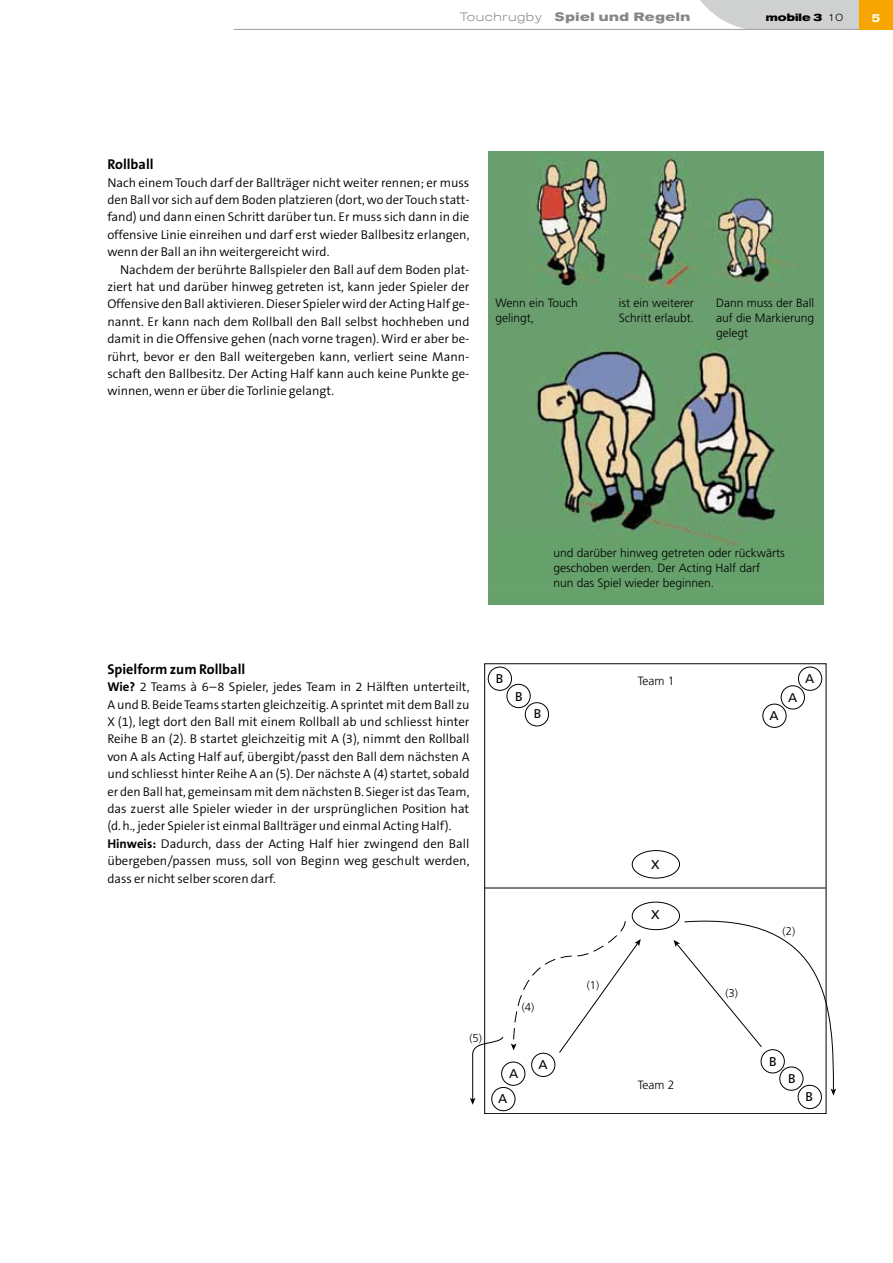
<style>
.page{position:relative;width:893px;height:1263px;background:#fff}
.page>*{position:absolute;margin:0;border:0;box-sizing:border-box;transform-origin:0 0}
.t1{font:700 14.25px "The Sans B7";color:#000}
.t2{font:300 12.75px/17.4px "The Sans B4";color:#000;text-align:justify}
.t3{font:12.75px "Frutiger LT";color:#000}
.t4{font:300 12px/15px "Frutiger LT";color:#000}
.t5{font:700 expanded 12px "Akzidenz Grotesk BE";letter-spacing:.05em;color:#868786}
.t6{font:500 expanded 12px "Akzidenz Grotesk BE";color:#fff}
.t7{font:300 11.25px "Frutiger LT";color:#000}
.t8{font:700 expanded 10.5px "Akzidenz Grotesk BE";color:#000}
.s1{font-weight:300}
.s2{font-family:"The Sans B7";font-weight:700}
</style>
<div class="page">
<svg style="left:691px;top:0;width:168px;height:29px"></svg>
<div style="left:859px;top:0;width:34px;height:30px;background:#f7a500"></div>
<img style="left:488px;top:152px;width:335px;height:452px">
<hr style="left:234px;top:29px;width:625px;height:1px;background:#9c9c9d">
<svg style="left:484px;top:666px;width:342px;height:445px"></svg>
<svg style="left:634px;top:939px;width:7px;height:7px"></svg>
<svg style="left:673px;top:911px;width:163px;height:184px"></svg>
<svg style="left:511px;top:920px;width:115px;height:130px"></svg>
<svg style="left:470px;top:1036px;width:34px;height:69px"></svg>
<p class="t5" style="left:460px;top:10px;width:232px"><span class="s1">Touchrugby</span> Spiel und Regeln</p>
<p class="t8" style="left:766px;top:11px;width:79px">mobile 3 <span class="s1">10</span></p>
<p class="t6" style="left:871px;top:10px;width:10px">5</p>
<p class="t1" style="left:107px;top:157px;width:48px">Rollball</p>
<p class="t2" style="left:107px;top:174px;width:364px">Nach einem Touch darf der Ballträger nicht weiter rennen; er muss den Ball vor sich auf dem Boden platzieren (dort, wo der Touch statt&shy;fand) und dann einen Schritt darüber tun. Er muss sich dann in die offensive Linie einreihen und darf erst wieder Ballbesitz erlangen, wenn der Ball an ihn weitergereicht wird.</p>
<p class="t2" style="left:107px;top:261px;width:364px;text-indent:13px">Nachdem der berührte Ballspieler den Ball auf dem Boden plat&shy;ziert hat und darüber hinweg getreten ist, kann jeder Spieler der Offensive den Ball aktivieren. Dieser Spieler wird der Acting Half ge&shy;nannt. Er kann nach dem Rollball den Ball selbst hochheben und damit in die Offensive gehen (nach vorne tragen). Wird er aber be&shy;rührt, bevor er den Ball weitergeben kann, verliert seine Mann&shy;schaft den Ballbesitz. Der Acting Half kann auch keine Punkte ge&shy;winnen, wenn er über die Torlinie gelangt.</p>
<p class="t4" style="left:495px;top:295px;width:84px">Wenn ein Touch gelingt,</p>
<p class="t4" style="left:619px;top:295px;width:77px">ist ein weiterer<br>Schritt erlaubt.</p>
<p class="t4" style="left:716px;top:295px;width:100px;text-align:justify">Dann muss der Ball auf die Markierung gelegt</p>
<p class="t4" style="left:553px;top:546px;width:233px">und darüber hinweg getreten oder rückwärts geschoben werden. Der Acting Half darf<br>nun das Spiel wieder beginnen.</p>
<p class="t1" style="left:107px;top:661px;width:139px">Spielform zum Rollball</p>
<p class="t2" style="left:107px;top:679px;width:364px;text-align:left"><span class="s2">Wie?</span> 2 Teams à 6–8 Spieler, jedes Team in 2 Hälften unterteilt, A und B. Beide Teams starten gleichzeitig. A sprintet mit dem Ball zu X (1), legt dort den Ball mit einem Rollball ab und schliesst hinter Reihe B an (2). B startet gleichzeitig mit A (3), nimmt den Rollball von A als Acting Half auf, übergibt/passt den Ball dem nächsten A und schliesst hinter Reihe A an (5). Der nächste A (4) startet, sobald er den Ball hat, gemeinsam mit dem nächsten B. Sieger ist das Team, das zuerst alle Spieler wieder in der ursprünglichen Position hat (d.h., jeder Spieler ist einmal Ballträger und einmal Acting Half).<br><span class="s2">Hinweis:</span> Dadurch, dass der Acting Half hier zwingend den Ball übergeben/passen muss, soll von Beginn weg geschult werden, dass er nicht selber scoren darf.</p>
<p class="t3" style="left:496px;top:671px;width:9px">B</p>
<p class="t4" style="left:638px;top:674px;width:38px">Team 1</p>
<p class="t3" style="left:515px;top:689px;width:9px">B</p>
<p class="t3" style="left:534px;top:706px;width:9px">B</p>
<p class="t3" style="left:651px;top:857px;width:10px">X</p>
<p class="t3" style="left:651px;top:907px;width:10px">X</p>
<p class="t7" style="left:469px;top:1031px;width:14px">(5)</p>
<p class="t7" style="left:522px;top:1000px;width:14px">(4)</p>
<p class="t3" style="left:509px;top:1066px;width:11px">A</p>
<p class="t3" style="left:498px;top:1091px;width:11px">A</p>
<p class="t3" style="left:538px;top:1057px;width:11px">A</p>
<p class="t7" style="left:587px;top:978px;width:14px">(1)</p>
<p class="t4" style="left:638px;top:1077px;width:38px">Team 2</p>
<p class="t3" style="left:769px;top:708px;width:11px">A</p>
<p class="t3" style="left:788px;top:690px;width:11px">A</p>
<p class="t3" style="left:805px;top:671px;width:11px">A</p>
<p class="t7" style="left:725px;top:986px;width:14px">(3)</p>
<p class="t7" style="left:783px;top:924px;width:14px">(2)</p>
<p class="t3" style="left:769px;top:1054px;width:9px">B</p>
<p class="t3" style="left:788px;top:1071px;width:9px">B</p>
<p class="t3" style="left:805px;top:1089px;width:9px">B</p>
</div>
